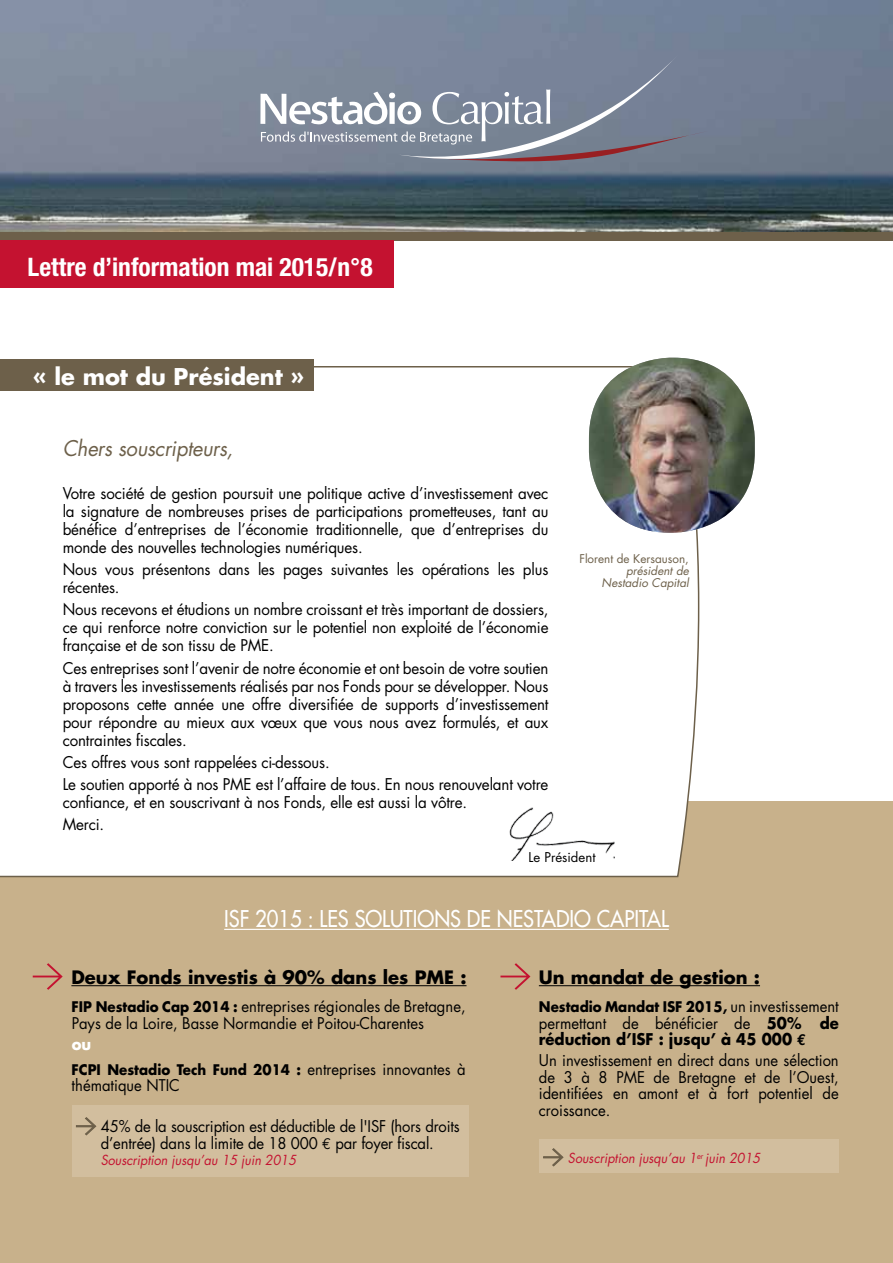
<style>
.page{position:relative;width:893px;height:1263px;background:#fff}
.page>*{position:absolute;margin:0;border:0;box-sizing:border-box;transform-origin:0 0}
.t1{font:700 condensed 25.5px "Helvetica Neue";color:#fff}
.t2{font:22.5px "Futura";color:#fff;scale:.9 1}
.t3{font:700 22.5px "Futura";color:#fff}
.t4{font:italic 21px "Futura";letter-spacing:-.01em;color:#6d604a;scale:.96 1}
.t5{font:700 18px "Futura";color:#000}
.t6{font:15.75px/18px "Futura";letter-spacing:-.01em;color:#000;text-align:justify;scale:.96 1}
.t7{font:15.75px/16.5px "Futura";letter-spacing:-.01em;color:#000;scale:.94 1}
.t8{font:700 15.75px/16.5px "Futura";color:#000;scale:.94 1}
.t9{font:700 15.75px "Futura";color:#fff;scale:.94 1}
.t10{font:700 14.25px "Futura";color:#000;scale:.94 1}
.t11{font:italic 13.5px "Futura";color:#c41230;scale:.94 1}
.t12{font:13.2px "Futura";color:#000}
.t13{font:italic 11.7px/11.7px "Futura";color:#6d604a;text-align:right}
.t14{font:11.7px "Futura";color:#6d604a}
.s1{font-weight:700;font-size:14.25px}
.s2{font-weight:400;font-size:15.75px}
.s3{font-weight:400}
.s4{font-family:"Euro Mono Std"}
</style>
<div class="page">
<div style="left:0;top:802px;width:893px;height:461px;background:#c8b18b"></div>
<div style="left:0;top:224px;width:893px;height:16px;background:#6d604a"></div>
<img style="left:0;top:0;width:893px;height:232px">
<svg style="left:260px;top:55px;width:449px;height:106px"></svg>
<div style="left:0;top:240px;width:393px;height:48px;background:#c41230"></div>
<svg style="left:33px;top:963px;width:30px;height:27px"></svg>
<hr style="left:71px;top:985px;width:395px;height:1px;background:#000">
<hr style="left:224px;top:929px;width:445px;height:1px;background:#fff">
<svg style="left:500px;top:963px;width:30px;height:27px"></svg>
<hr style="left:539px;top:985px;width:221px;height:1px;background:#000">
<svg style="left:0;top:366px;width:700px;height:512px"></svg>
<div style="left:564px;top:551px;width:125px;height:39px;background:#fff"></div>
<img style="left:487px;top:805px;width:138px;height:55px">
<div style="left:0;top:360px;width:314px;height:31px;background:#6d604a"></div>
<img style="left:589px;top:358px;width:166px;height:175px">
<div style="left:72px;top:1106px;width:397px;height:71px;background:#d2be9e"></div>
<svg style="left:76px;top:1117px;width:21px;height:19px"></svg>
<div style="left:539px;top:1139px;width:300px;height:33px;background:#d2be9e"></div>
<svg style="left:543px;top:1148px;width:21px;height:19px"></svg>
<h1 class="t1" style="left:28px;top:252px;width:346px">Lettre d’information mai 2015/n°8</h1>
<h2 class="t3" style="left:33px;top:361px;width:272px">« le mot du Président »</h2>
<h3 class="t4" style="left:63px;top:435px;width:179px">Chers souscripteurs,</h3>
<p class="t6" style="left:63px;top:484px;width:508px">Votre société de gestion poursuit une politique active d’investissement avec la signature de nombreuses prises de participations prometteuses, tant au bénéfice d’entreprises de l’économie traditionnelle, que d’entreprises du monde des nouvelles technologies numériques.</p>
<p class="t6" style="left:63px;top:560px;width:507px">Nous vous présentons dans les pages suivantes les opérations les plus récentes.</p>
<p class="t6" style="left:63px;top:601px;width:508px">Nous recevons et étudions un nombre croissant et très important de dossiers, ce qui renforce notre conviction sur le potentiel non exploité de l’économie française et de son tissu de PME.</p>
<p class="t6" style="left:63px;top:659px;width:508px">Ces entreprises sont l’avenir de notre économie et ont besoin de votre soutien à travers les investissements réalisés par nos Fonds pour se développer. Nous proposons cette année une offre diversifiée de supports d’investissement pour répondre au mieux aux vœux que vous nous avez formulés, et aux contraintes fiscales.</p>
<p class="t6" style="left:63px;top:751px;width:507px;line-height:22.2px">Ces offres vous sont rappelées ci-dessous.<br>Le soutien apporté à nos PME est l’affaire de tous. En nous renouvelant votre</p>
<p class="t6" style="left:63px;top:791px;width:423px;line-height:22.2px">confiance, et en souscrivant à nos Fonds, elle est aussi la vôtre.<br>Merci.</p>
<p class="t14" style="left:579px;top:552px;width:111px">Florent de Kersauson,</p>
<p class="t13" style="left:602px;top:565px;width:89px">président de<br>Nestadio Capital</p>
<p class="t12" style="left:529px;top:849px;width:68px">Le Président</p>
<h2 class="t2" style="left:224px;top:905px;width:495px">ISF 2015 : LES SOLUTIONS DE NESTADIO CAPITAL</h2>
<p class="t5" style="left:71px;top:965px;width:397px">Deux Fonds investis à 90% dans les PME :</p>
<p class="t7" style="left:72px;top:998px;width:421px"><span class="s1">FIP Nestadio Cap 2014 :</span> entreprises régionales de Bretagne,<br>Pays de la Loire, Basse Normandie et Poitou-Charentes</p>
<p class="t9" style="left:72px;top:1033px;width:22px">ou</p>
<p class="t10" style="left:72px;top:1060px;width:421px">FCPI Nestadio Tech Fund 2014 : <span class="s2">entreprises innovantes à</span></p>
<p class="t7" style="left:72px;top:1077px;width:117px">thématique NTIC</p>
<p class="t5" style="left:539px;top:965px;width:223px">Un mandat de gestion :</p>
<p class="t10" style="left:539px;top:997px;width:321px">Nestadio Mandat ISF 2015, <span class="s2">un investissement</span></p>
<p class="t8" style="left:539px;top:1014px;width:321px"><span class="s3">permettant de bénéficier de</span> 50% de réduction d’ISF : jusqu’ à 45 000 <span class="s4">€</span></p>
<p class="t7" style="left:539px;top:1052px;width:321px;text-align:justify">Un investissement en direct dans une sélection de 3 à 8 PME de Bretagne et de l’Ouest, identifiées en amont et à fort potentiel de croissance.</p>
<p class="t7" style="left:101px;top:1118px;width:383px">45% de la souscription est déductible de l'ISF (hors droits d’entrée) dans la limite de 18 000 <span class="s4">€</span> par foyer fiscal.</p>
<p class="t11" style="left:101px;top:1152px;width:209px">Souscription jusqu’au 15 juin 2015</p>
<p class="t11" style="left:568px;top:1150px;width:206px">Souscription jusqu’au 1<sup>er</sup> juin 2015</p>
</div>
